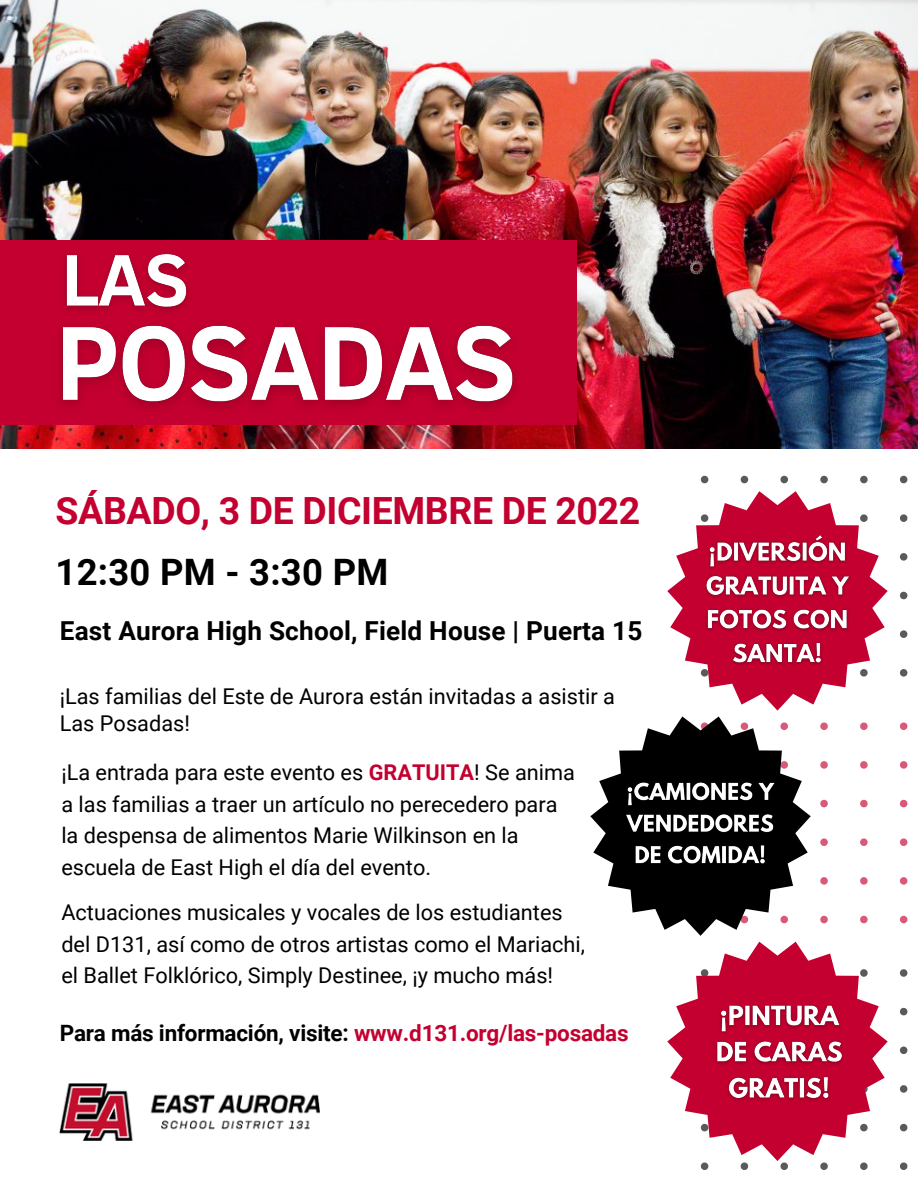
<style>
.page{position:relative;width:918px;height:1188px;background:#fff}
.page>*{position:absolute;margin:0;border:0;box-sizing:border-box;transform-origin:0 0}
.t1{font:700 37.5px "Roboto";letter-spacing:-.01em;color:#c3002f}
.t2{font:700 36.45px "Roboto";letter-spacing:.01em;color:#000}
.t3{font:700 26.1px "Roboto";letter-spacing:.01em;color:#000}
.t4{font:700 22.5px "Roboto";letter-spacing:-.01em;color:#000}
.t5{font:21.75px/31.5px "Roboto";color:#000}
.s1{font-weight:700;color:#c3002f}
.s2{color:#c3002f}
</style>
<div class="page">
<svg style="left:701px;top:476px;width:207px;height:201px"></svg>
<img style="left:0;top:0;width:918px;height:449px">
<svg style="left:701px;top:969px;width:207px;height:201px"></svg>
<svg style="left:820px;top:722px;width:88px;height:201px"></svg>
<div style="left:0;top:241px;width:577px;height:184px;background:#c3002f"></div>
<img style="left:60px;top:1084px;width:260px;height:56px">
<svg style="left:667px;top:491px;width:221px;height:220px"></svg>
<svg style="left:590px;top:716px;width:221px;height:220px"></svg>
<img style="left:50px;top:216px;width:150px;height:54px">
<img style="left:39px;top:270px;width:493px;height:179px">
<img style="left:700px;top:529px;width:156px;height:148px">
<img style="left:620px;top:775px;width:162px;height:102px">
<svg style="left:667px;top:942px;width:221px;height:219px"></svg>
<img style="left:709px;top:997px;width:141px;height:116px">
<h1 class="t1" style="left:56px;top:489px;width:586px">SÁBADO, 3 DE DICIEMBRE DE 2022</h1>
<h2 class="t2" style="left:56px;top:552px;width:334px">12:30 PM - 3:30 PM</h2>
<p class="t3" style="left:60px;top:615px;width:584px">East Aurora High School, Field House | Puerta 15</p>
<p class="t5" style="left:60px;top:683px;width:557px;line-height:27px">¡Las familias del Este de Aurora están invitadas a asistir a<br>Las Posadas!</p>
<p class="t5" style="left:61px;top:757px;width:515px">¡La entrada para este evento es <span class="s1">GRATUITA</span>! Se anima a las familias a traer un artículo no perecedero para la despensa de alimentos Marie Wilkinson en la escuela de East High el día del evento.</p>
<p class="t5" style="left:61px;top:897px;width:525px">Actuaciones musicales y vocales de los estudiantes del D131, así como de otros artistas como el Mariachi, el Ballet Folklórico, Simply Destinee, ¡y mucho más!</p>
<p class="t4" style="left:60px;top:1020px;width:570px">Para más información, visite: <span class="s2">www.d131.org/las-posadas</span></p>
</div>
